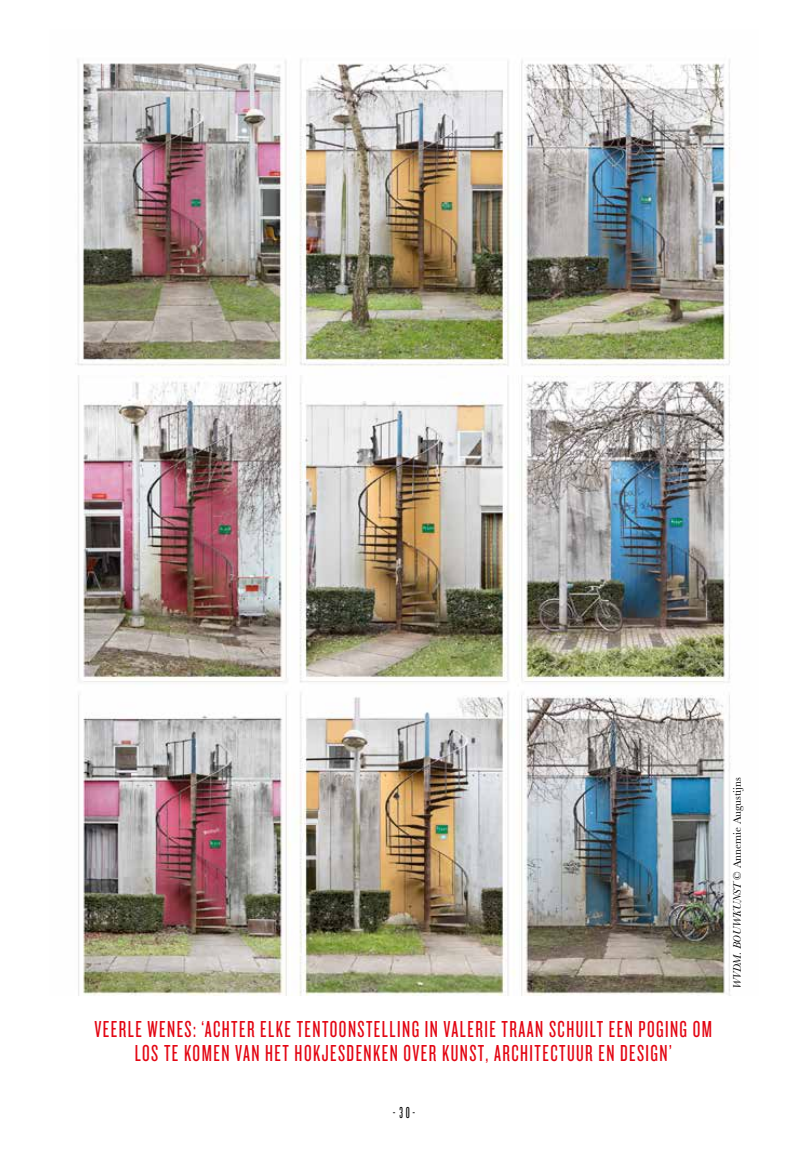
<style>
.page{position:relative;width:808px;height:1149px;background:#fff}
.page>*{position:absolute;margin:0;border:0;box-sizing:border-box;transform-origin:0 0}
.t1{font:24px/24px "Knockout HTF27 Junior Bantamwt";letter-spacing:.06em;color:#e30613;text-align:center}
.t2{font:16.5px "Knockout HTF26 Junior Flyweight";color:#000}
.t3{font:11.25px "Baskerville MT Std";color:#000}
.s1{font-style:italic}
</style>
<div class="page">
<img style="left:75px;top:59px;width:657px;height:936px">
<p class="t1" style="left:94px;top:1017px;width:619px">VEERLE WENES: ‘ACHTER ELKE TENTOONSTELLING IN VALERIE TRAAN SCHUILT EEN POGING OM<br>LOS TE KOMEN VAN HET HOKJESDENKEN OVER KUNST, ARCHITECTUUR EN DESIGN’</p>
<p class="t2" style="left:393px;top:1104px;width:23px">-30-</p>
<p class="t3" style="left:731px;top:989px;width:213px;rotate:-90deg"><span class="s1">WVDM. BOUWKUNST</span> © Annemie Augustijns</p>
</div>
